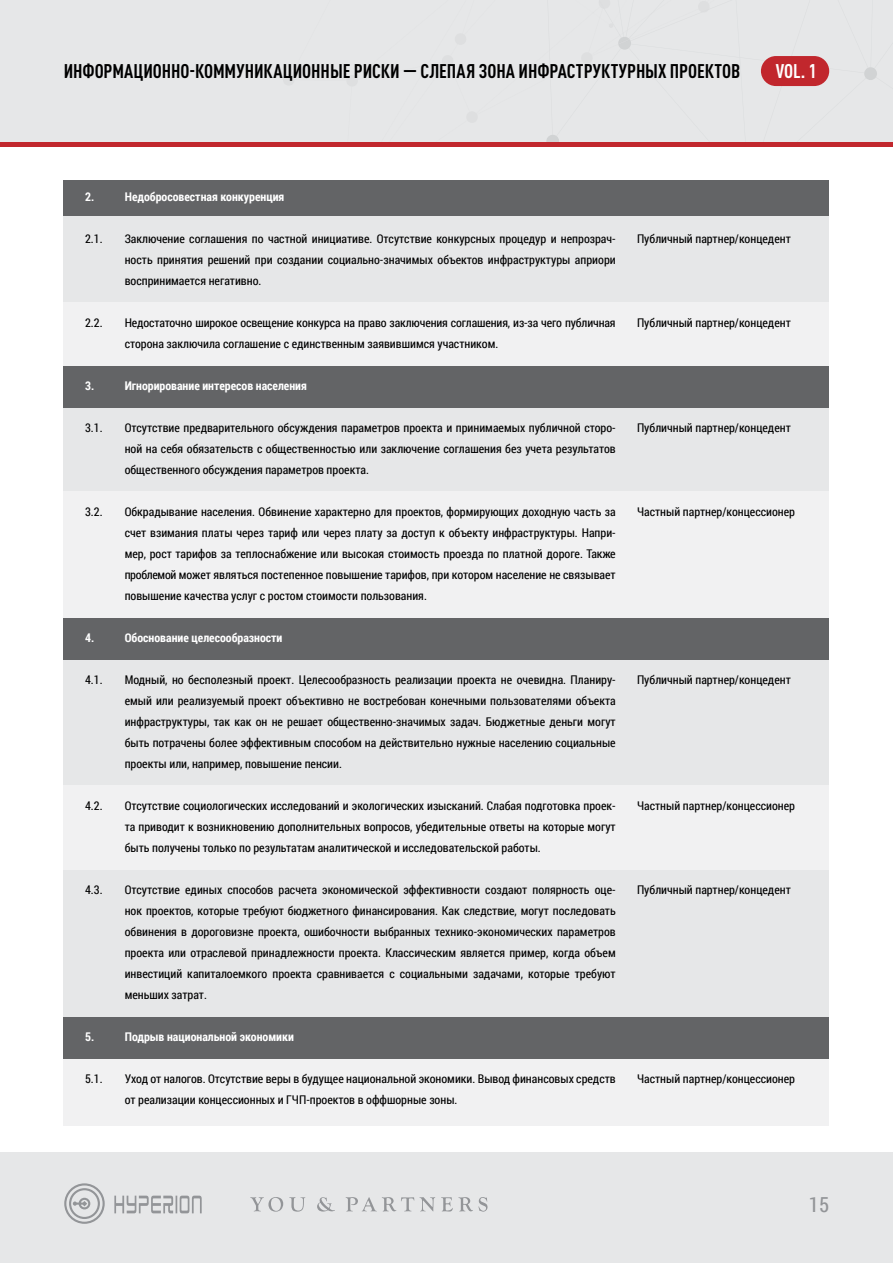
<style>
.page{position:relative;width:893px;height:1263px;background:#fff}
.page>*{position:absolute;margin:0;border:0;box-sizing:border-box;transform-origin:0 0}
.t1{font:20.7px "Roboto Condensed";color:#939598}
.t2{font:700 condensed 19.5px "DIN Pro";letter-spacing:-.005em;color:#000}
.t3{font:700 condensed 19.5px "DIN Pro";color:#fff}
.t4{font:12px/21px "Roboto Condensed";color:#000;text-align:justify}
.t5{font:700 12px "Roboto Condensed";color:#fff}
</style>
<div class="page">
<div style="left:0;top:1152px;width:893px;height:111px;background:#e6e7e8"></div>
<div style="left:0;top:0;width:893px;height:146px;background:#e6e7e8"></div>
<svg style="left:546px;top:37px;width:331px;height:105px"></svg>
<svg style="left:114px;top:1195px;width:88px;height:18px"></svg>
<svg style="left:64px;top:1183px;width:41px;height:41px"></svg>
<svg style="left:317px;top:1197px;width:18px;height:14px"></svg>
<svg style="left:289px;top:1197px;width:16px;height:14px"></svg>
<svg style="left:250px;top:1197px;width:33px;height:14px"></svg>
<svg style="left:346px;top:1197px;width:89px;height:14px"></svg>
<svg style="left:441px;top:1197px;width:46px;height:14px"></svg>
<hr style="left:0;top:142px;width:893px;height:4px;background:#c1272d">
<div style="left:761px;top:56px;width:68px;height:30px;background:#c1272d;border-radius:15px"></div>
<div style="left:64px;top:180px;width:765px;height:945px;background:#e6e7e8"></div>
<div style="left:64px;top:303px;width:765px;height:63px;background:#f1f1f2"></div>
<div style="left:64px;top:492px;width:765px;height:126px;background:#f1f1f2"></div>
<div style="left:64px;top:786px;width:765px;height:84px;background:#f1f1f2"></div>
<div style="left:64px;top:1059px;width:765px;height:66px;background:#f1f1f2"></div>
<div style="left:64px;top:180px;width:765px;height:36px;background:#636466"></div>
<div style="left:64px;top:366px;width:765px;height:42px;background:#636466"></div>
<div style="left:64px;top:618px;width:765px;height:42px;background:#636466"></div>
<div style="left:64px;top:1017px;width:765px;height:42px;background:#636466"></div>
<h2 class="t2" style="left:64px;top:56px;width:678px">ИНФОРМАЦИОННО-КОММУНИКАЦИОННЫЕ РИСКИ — СЛЕПАЯ ЗОНА ИНФРАСТРУКТУРНЫХ ПРОЕКТОВ</h2>
<h2 class="t3" style="left:776px;top:56px;width:42px">VOL. 1</h2>
<p class="t5" style="left:85px;top:188px;width:11px">2.</p>
<p class="t4" style="left:85px;top:228px;width:19px">2.1.</p>
<p class="t4" style="left:85px;top:312px;width:19px">2.2.</p>
<p class="t5" style="left:85px;top:377px;width:11px">3.</p>
<p class="t4" style="left:85px;top:417px;width:19px">3.1.</p>
<p class="t4" style="left:85px;top:501px;width:19px">3.2.</p>
<p class="t5" style="left:85px;top:629px;width:11px">4.</p>
<p class="t4" style="left:85px;top:669px;width:19px">4.1.</p>
<p class="t4" style="left:85px;top:795px;width:19px">4.2.</p>
<p class="t4" style="left:85px;top:879px;width:19px">4.3.</p>
<p class="t5" style="left:85px;top:1028px;width:11px">5.</p>
<p class="t4" style="left:85px;top:1068px;width:19px">5.1.</p>
<p class="t5" style="left:125px;top:188px;width:161px">Недобросовестная конкуренция</p>
<p class="t4" style="left:125px;top:228px;width:492px">Заключение соглашения по частной инициативе. Отсутствие конкурсных процедур и непрозрач&shy;ность принятия решений при создании социально-значимых объектов инфраструктуры априори воспринимается негативно.</p>
<p class="t4" style="left:125px;top:312px;width:492px">Недостаточно широкое освещение конкурса на право заключения соглашения, из-за чего публичная сторона заключила соглашение с единственным заявившимся участником.</p>
<p class="t5" style="left:125px;top:377px;width:184px">Игнорирование интересов населения</p>
<p class="t4" style="left:125px;top:417px;width:492px">Отсутствие предварительного обсуждения параметров проекта и принимаемых публичной сторо&shy;ной на себя обязательств с общественностью или заключение соглашения без учета результатов общественного обсуждения параметров проекта.</p>
<p class="t4" style="left:125px;top:501px;width:492px">Обкрадывание населения. Обвинение характерно для проектов, формирующих доходную часть за счет взимания платы через тариф или через плату за доступ к объекту инфраструктуры. Напри&shy;мер, рост тарифов за теплоснабжение или высокая стоимость проезда по платной дороге. Также проблемой может являться постепенное повышение тарифов, при котором население не связывает повышение качества услуг с ростом стоимости пользования.</p>
<p class="t5" style="left:125px;top:629px;width:159px">Обоснование целесообразности</p>
<p class="t4" style="left:125px;top:669px;width:492px">Модный, но бесполезный проект. Целесообразность реализации проекта не очевидна. Планиру&shy;емый или реализуемый проект объективно не востребован конечными пользователями объекта инфраструктуры, так как он не решает общественно-значимых задач. Бюджетные деньги могут быть потрачены более эффективным способом на действительно нужные населению социальные проекты или, например, повышение пенсии.</p>
<p class="t4" style="left:125px;top:795px;width:492px">Отсутствие социологических исследований и экологических изысканий. Слабая подготовка проек&shy;та приводит к возникновению дополнительных вопросов, убедительные ответы на которые могут быть получены только по результатам аналитической и исследовательской работы.</p>
<p class="t4" style="left:125px;top:879px;width:492px">Отсутствие единых способов расчета экономической эффективности создают полярность оце&shy;нок проектов, которые требуют бюджетного финансирования. Как следствие, могут последовать обвинения в дороговизне проекта, ошибочности выбранных технико-экономических параметров проекта или отраслевой принадлежности проекта. Классическим является пример, когда объем инвестиций капиталоемкого проекта сравнивается с социальными задачами, которые требуют меньших затрат.</p>
<p class="t5" style="left:125px;top:1028px;width:171px">Подрыв национальной экономики</p>
<p class="t4" style="left:125px;top:1068px;width:492px">Уход от налогов. Отсутствие веры в будущее национальной экономики. Вывод финансовых средств от реализации концессионных и ГЧП-проектов в оффшорные зоны.</p>
<p class="t4" style="left:637px;top:228px;width:155px">Публичный партнер/концедент</p>
<p class="t4" style="left:637px;top:312px;width:155px">Публичный партнер/концедент</p>
<p class="t4" style="left:637px;top:417px;width:155px">Публичный партнер/концедент</p>
<p class="t4" style="left:637px;top:501px;width:160px">Частный партнер/концессионер</p>
<p class="t4" style="left:637px;top:669px;width:155px">Публичный партнер/концедент</p>
<p class="t4" style="left:637px;top:795px;width:160px">Частный партнер/концессионер</p>
<p class="t4" style="left:637px;top:879px;width:155px">Публичный партнер/концедент</p>
<p class="t4" style="left:637px;top:1068px;width:160px">Частный партнер/концессионер</p>
<h1 class="t1" style="left:809px;top:1190px;width:22px">15</h1>
</div>
